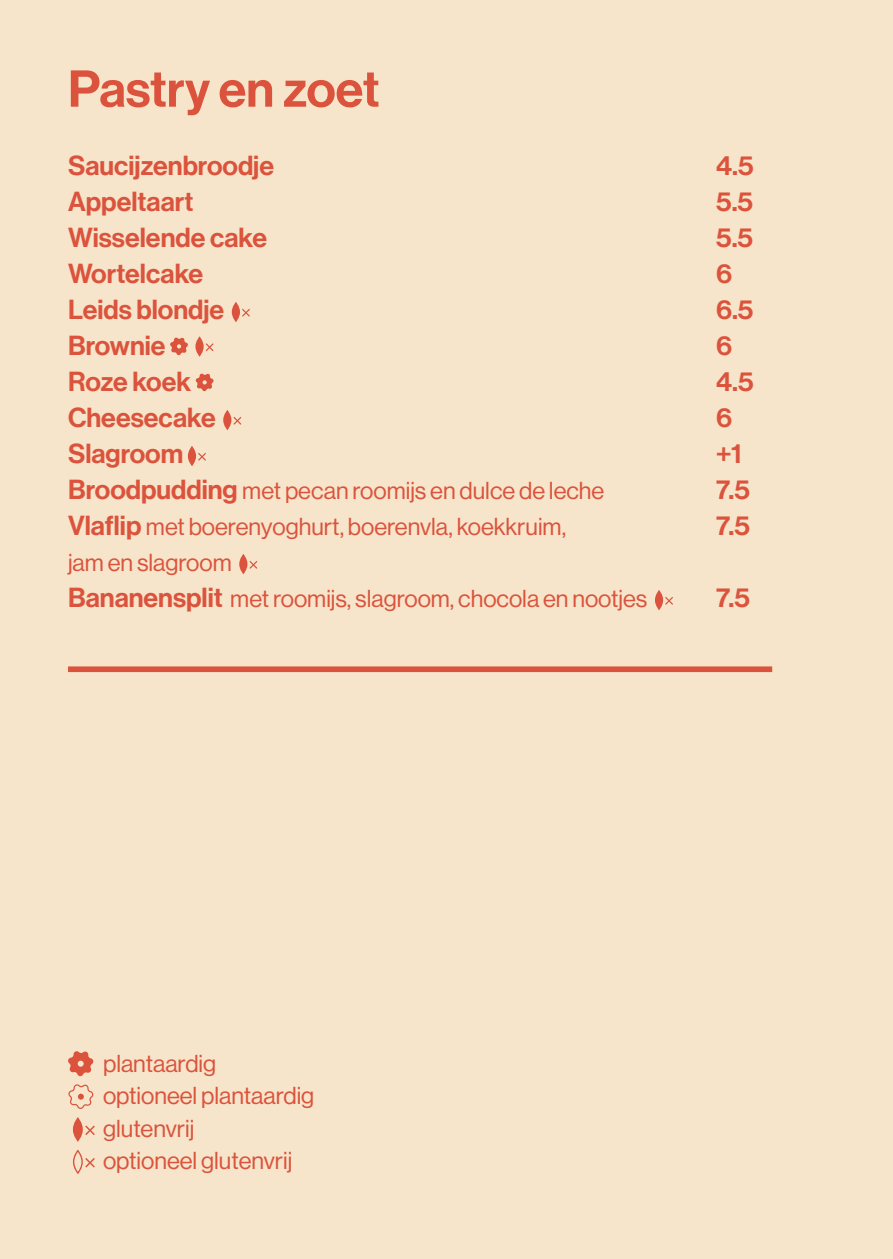
<style>
.page{position:relative;width:893px;height:1259px;background:#f6e5cb}
.page>*{position:absolute;margin:0;border:0;box-sizing:border-box;transform-origin:0 0}
.t1{font:50.7px "N Haas Grotesk DS Pro 65 Md";color:#db533c}
.t2{font:27px "N Haas Grotesk DS Pro 65 Md";color:#db533c}
.t3{font:24px/32.4px "N Haas Grotesk DS Pro 55 Rg";color:#db533c}
.s1{font-family:"N Haas Grotesk DS Pro 65 Md";font-size:27px}
</style>
<div class="page">
<svg style="left:232px;top:302px;width:8px;height:20px"></svg>
<svg style="left:242px;top:309px;width:8px;height:8px"></svg>
<svg style="left:170px;top:337px;width:18px;height:19px"></svg>
<svg style="left:195px;top:336px;width:9px;height:21px"></svg>
<svg style="left:206px;top:343px;width:8px;height:8px"></svg>
<svg style="left:195px;top:373px;width:19px;height:19px"></svg>
<svg style="left:223px;top:410px;width:8px;height:20px"></svg>
<svg style="left:233px;top:417px;width:8px;height:8px"></svg>
<svg style="left:188px;top:446px;width:8px;height:20px"></svg>
<svg style="left:198px;top:453px;width:8px;height:8px"></svg>
<svg style="left:239px;top:554px;width:8px;height:20px"></svg>
<svg style="left:249px;top:561px;width:8px;height:8px"></svg>
<svg style="left:655px;top:590px;width:8px;height:20px"></svg>
<svg style="left:665px;top:597px;width:8px;height:8px"></svg>
<div style="left:68px;top:666px;width:704px;height:6px;background:#db533c"></div>
<svg style="left:73px;top:1149px;width:22px;height:25px"></svg>
<svg style="left:73px;top:1117px;width:10px;height:24px"></svg>
<svg style="left:85px;top:1125px;width:10px;height:10px"></svg>
<svg style="left:68px;top:1084px;width:26px;height:25px"></svg>
<svg style="left:68px;top:1051px;width:26px;height:26px"></svg>
<h1 class="t1" style="left:68px;top:60px;width:313px">Pastry en zoet</h1>
<p class="t2" style="left:68px;top:150px;width:208px">Saucijzenbroodje</p>
<p class="t2" style="left:716px;top:150px;width:39px">4.5</p>
<p class="t2" style="left:68px;top:186px;width:127px">Appeltaart</p>
<p class="t2" style="left:716px;top:186px;width:39px">5.5</p>
<p class="t2" style="left:68px;top:222px;width:201px">Wisselende cake</p>
<p class="t2" style="left:716px;top:222px;width:39px">5.5</p>
<p class="t2" style="left:68px;top:258px;width:137px">Wortelcake</p>
<p class="t2" style="left:716px;top:258px;width:18px">6</p>
<p class="t2" style="left:68px;top:294px;width:158px">Leids blondje</p>
<p class="t2" style="left:716px;top:294px;width:39px">6.5</p>
<p class="t2" style="left:68px;top:330px;width:99px">Brownie</p>
<p class="t2" style="left:716px;top:330px;width:18px">6</p>
<p class="t2" style="left:68px;top:366px;width:125px">Roze koek</p>
<p class="t2" style="left:716px;top:366px;width:39px">4.5</p>
<p class="t2" style="left:68px;top:402px;width:149px">Cheesecake</p>
<p class="t2" style="left:716px;top:402px;width:18px">6</p>
<p class="t2" style="left:68px;top:438px;width:117px">Slagroom</p>
<p class="t2" style="left:716px;top:438px;width:27px">+1</p>
<p class="t3" style="left:68px;top:475px;width:538px"><span class="s1">Broodpudding</span> met pecan roomijs en dulce de leche</p>
<p class="t2" style="left:716px;top:474px;width:36px">7.5</p>
<p class="t3" style="left:68px;top:511px;width:500px"><span class="s1">Vlaflip</span> met boerenyoghurt, boerenvla, koekkruim,</p>
<p class="t2" style="left:716px;top:510px;width:36px">7.5</p>
<p class="t3" style="left:68px;top:545px;width:581px;line-height:36px">jam en slagroom<br><span class="s1">Bananensplit</span> met roomijs, slagroom, chocola en nootjes</p>
<p class="t2" style="left:716px;top:582px;width:36px">7.5</p>
<p class="t3" style="left:103px;top:1047px;width:213px">plantaardig optioneel plantaardig glutenvrij<br>optioneel glutenvrij</p>
</div>
